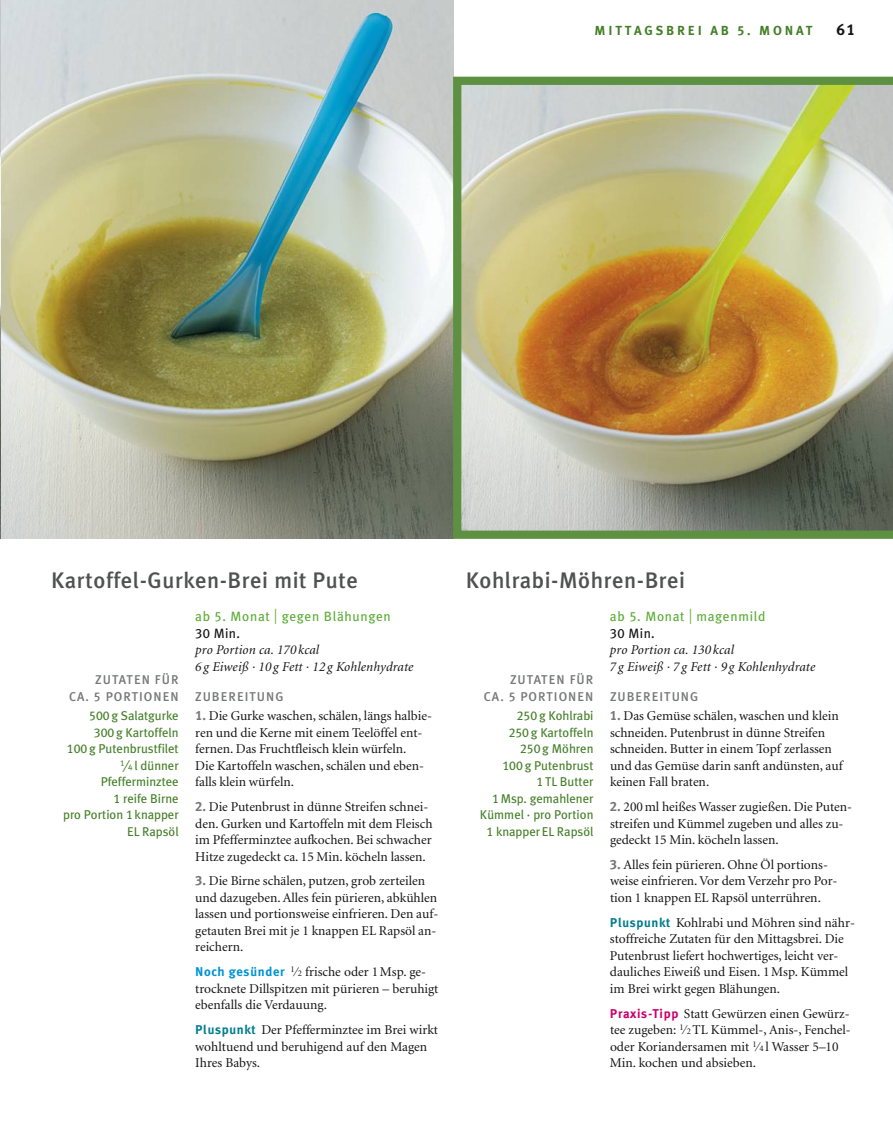
<style>
.page{position:relative;width:893px;height:1148px;background:#fff}
.page>*{position:absolute;margin:0;border:0;box-sizing:border-box;transform-origin:0 0}
.t1{font:500 22.5px "Meta GU";letter-spacing:.025em;color:#505251}
.t2{font:700 15.75px "Meta GU";color:#141414}
.t3{font:13.5px/16.5px "Minion";color:#141414}
.t4{font:italic 13.5px/16.5px "Minion";letter-spacing:.01em;color:#141414}
.t5{font:13.5px "Meta GU";letter-spacing:.055em;color:#5bac36}
.t6{font:13.5px "Meta GU";letter-spacing:.025em;color:#141414}
.t7{font:700 13.2px "Meta GU";letter-spacing:.215em;color:#447f28}
.t8{font:12.75px/16.5px "Meta GU";color:#447f28;text-align:right}
.t9{font:500 12.75px/16.5px "Meta GU";letter-spacing:.08em;color:#767978;text-align:right}
.s1{font-size:8.25px}
.s2{font-family:"Meta GU";font-weight:700;color:#767978}
.s3{font-family:"Meta GU";font-weight:700;font-size:12.75px;color:#0093d2}
.s4{font-size:8.7px}
.s5{font-family:"Meta GU";font-weight:700;font-size:12.75px;color:#007c8f}
.s6{font-family:"Meta GU";font-weight:700;font-size:12.75px;color:#cb006b}
</style>
<div class="page">
<img style="left:1px;top:0;width:452px;height:539px">
<img style="left:453px;top:77px;width:440px;height:462px">
<p class="t7" style="left:594px;top:26px;width:219px">MITTAGSBREI AB 5. MONAT</p>
<p class="t2" style="left:836px;top:24px;width:20px">61</p>
<h1 class="t1" style="left:51px;top:572px;width:308px">Kartoffel-Gurken-Brei mit Pute</h1>
<p class="t5" style="left:195px;top:611px;width:197px">ab 5. Monat | gegen Blähungen</p>
<p class="t6" style="left:195px;top:628px;width:46px">30 Min.</p>
<p class="t4" style="left:195px;top:643px;width:220px">pro Portion ca. 170 kcal<br>6 g Eiweiß · 10 g Fett · 12 g Kohlenhydrate</p>
<p class="t9" style="left:69px;top:672px;width:111px">ZUTATEN FÜR<br>CA. 5 PORTIONEN</p>
<p class="t8" style="left:63px;top:708px;width:117px">500 g Salatgurke<br>300 g Kartoffeln<br>100 g Putenbrustfilet<br><sup>1</sup>⁄<span class="s1">4</span> l dünner<br>Pfefferminztee<br>1 reife Birne<br>pro Portion 1 knapper<br>EL Rapsöl</p>
<p class="t9" style="left:195px;top:689px;width:90px">ZUBEREITUNG</p>
<p class="t3" style="left:195px;top:709px;width:238px"><span class="s2">1.</span> Die Gurke waschen, schälen, längs halbie&shy;ren und die Kerne mit einem Teelöffel ent&shy;fernen. Das Fruchtfleisch klein würfeln.<br>Die Kartoffeln waschen, schälen und eben&shy;falls klein würfeln.</p>
<p class="t3" style="left:195px;top:799px;width:239px"><span class="s2">2.</span> Die Putenbrust in dünne Streifen schnei&shy;den. Gurken und Kartoffeln mit dem Fleisch im Pfefferminztee aufkochen. Bei schwacher Hitze zuge deckt ca. 15 Min. köcheln lassen.</p>
<p class="t3" style="left:195px;top:874px;width:244px"><span class="s2">3.</span> Die Birne schälen, putzen, grob zerteilen und dazugeben. Alles fein pürieren, abkühlen lassen und portionsweise einfrieren. Den auf&shy;getauten Brei mit je 1 knappen EL Rapsöl an&shy;reichern.</p>
<p class="t3" style="left:195px;top:964px;width:245px"><span class="s3">Noch gesünder</span> <sup>1</sup>⁄<span class="s4">2</span> frische oder 1 Msp. ge&shy;trocknete Dillspitzen mit pürieren – beruhigt ebenfalls die Verdauung.</p>
<p class="t3" style="left:195px;top:1022px;width:244px"><span class="s5">Pluspunkt</span> Der Pfefferminztee im Brei wirkt wohltuend und beruhigend auf den Magen<br>Ihres Babys.</p>
<h1 class="t1" style="left:466px;top:572px;width:221px">Kohlrabi-Möhren-Brei</h1>
<p class="t5" style="left:610px;top:611px;width:157px">ab 5. Monat | magenmild</p>
<p class="t6" style="left:610px;top:628px;width:46px">30 Min.</p>
<p class="t4" style="left:610px;top:643px;width:207px">pro Portion ca. 130 kcal<br>7 g Eiweiß · 7 g Fett · 9 g Kohlenhydrate</p>
<p class="t9" style="left:484px;top:672px;width:111px">ZUTATEN FÜR<br>CA. 5 PORTIONEN</p>
<p class="t8" style="left:480px;top:708px;width:115px">250 g Kohlrabi<br>250 g Kartoffeln<br>250 g Möhren<br>100 g Putenbrust<br>1 TL Butter<br>1 Msp. gemahlener<br>Kümmel · pro Portion<br>1 knapper EL Rapsöl</p>
<p class="t9" style="left:610px;top:689px;width:90px">ZUBEREITUNG</p>
<p class="t3" style="left:610px;top:709px;width:234px"><span class="s2">1.</span> Das Gemüse schälen, waschen und klein schneiden. Putenbrust in dünne Streifen schneiden. Butter in einem Topf zerlassen und das Gemüse darin sanft andünsten, auf keinen Fall braten.</p>
<p class="t3" style="left:610px;top:799px;width:244px"><span class="s2">2.</span> 200 ml heißes Wasser zugießen. Die Puten&shy;streifen und Kümmel zugeben und alles zu&shy;gedeckt 15 Min. köcheln lassen.</p>
<p class="t3" style="left:610px;top:857px;width:229px"><span class="s2">3.</span> Alles fein pürieren. Ohne Öl portions&shy;weise einfrieren. Vor dem Verzehr pro Por&shy;tion 1 knappen EL Rapsöl unterrühren.</p>
<p class="t3" style="left:610px;top:915px;width:246px"><span class="s5">Pluspunkt</span> Kohlrabi und Möhren sind nähr&shy;stoffreiche Zutaten für den Mittagsbrei. Die Putenbrust liefert hochwertiges, leicht ver&shy;dauliches Eiweiß und Eisen. 1 Msp. Kümmel im Brei wirkt gegen Blähungen.</p>
<p class="t3" style="left:610px;top:1006px;width:242px"><span class="s6">Praxis-Tipp</span> Statt Gewürzen einen Gewürz&shy;tee zugeben: <sup>1</sup>⁄<span class="s4">2</span> TL Kümmel-, Anis-, Fenchel&shy;oder Koriandersamen mit <sup>1</sup>⁄<span class="s4">4</span> l Wasser 5–10<br>Min. kochen und absieben.</p>
</div>
